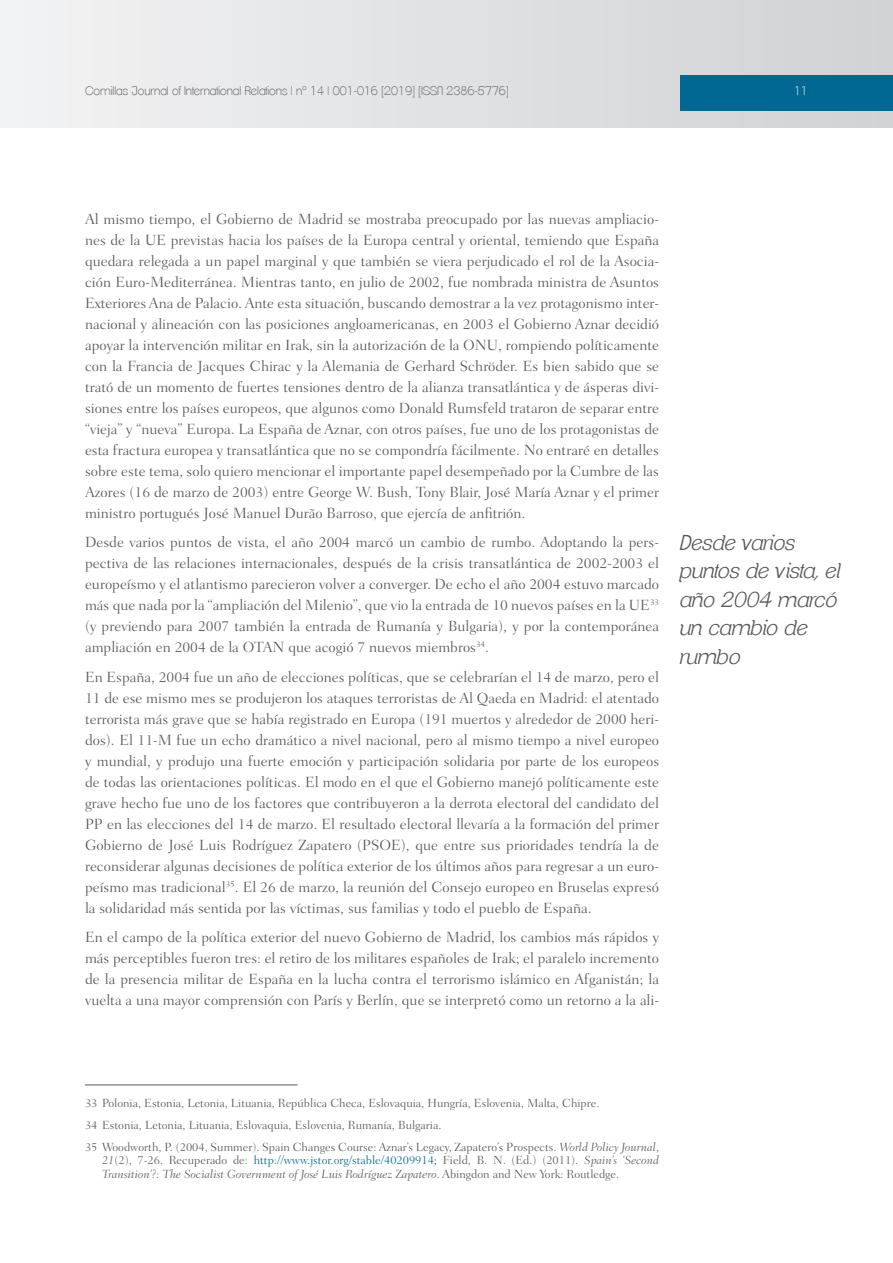
<style>
.page{position:relative;width:893px;height:1263px;background:#fff}
.page>*{position:absolute;margin:0;border:0;box-sizing:border-box;transform-origin:0 0}
.t1{font:italic 300 21px/28.5px "Clemente P Daf";color:#57585a}
.t2{font:300 15px/21px "Fairfield LH";color:#57585a;text-align:justify}
.t3{font:300 12px/22px "Fairfield LH";color:#57585a}
.t4{font:italic 300 12px/13.5px "Fairfield LH";color:#57585a}
.t5{font:200 12px "Clemente P Dac";color:#57585a}
.t6{font:200 12px "Clemente P Dac";color:#fff}
.s1{font-style:italic}
.s2{font-style:normal}
.s3{font-style:normal;color:#006893}
.s4{font-style:normal;color:#231f20}
</style>
<div class="page">
<div style="left:0;top:0;width:893px;height:128px;background:linear-gradient(to right,#f2f3f4,#d0d2d4)"></div>
<div style="left:680px;top:75px;width:213px;height:36px;background:#006893"></div>
<hr style="left:85px;top:1085px;width:213px;height:1px;background:#57585a">
<p class="t5" style="left:85px;top:83px;width:425px">Comillas Journal of International Relations | nº 14 | 001-016 [2019] [ISSN 2386-5776]</p>
<p class="t6" style="left:794px;top:83px;width:15px">11</p>
<p class="t2" style="left:85px;top:208px;width:576px">Al mismo tiempo, el Gobierno de Madrid se mostraba preocupado por las nuevas ampliacio&shy;nes de la UE previstas hacia los países de la Europa central y oriental, temiendo que España quedara relegada a un papel marginal y que también se viera perjudicado el rol de la Asocia&shy;ción Euro-Mediterránea. Mientras tanto, en julio de 2002, fue nombrada ministra de Asuntos Exteriores Ana de Palacio. Ante esta situación, buscando demostrar a la vez protagonismo inter&shy;nacional y alineación con las posiciones angloamericanas, en 2003 el Gobierno Aznar decidió apoyar la intervención militar en Irak, sin la autorización de la ONU, rompiendo políticamente con la Francia de Jacques Chirac y la Alemania de Gerhard Schröder. Es bien sabido que se trató de un momento de fuertes tensiones dentro de la alianza transatlántica y de ásperas divi&shy;siones entre los países europeos, que algunos como Donald Rumsfeld trataron de separar entre “vieja” y “nueva” Europa. La España de Aznar, con otros países, fue uno de los protagonistas de esta fractura europea y transatlántica que no se compondría fácilmente. No entraré en detalles sobre este tema, solo quiero mencionar el importante papel desempeñado por la Cumbre de las Azores (16 de marzo de 2003) entre George W. Bush, Tony Blair, José María Aznar y el primer ministro portugués José Manuel Durão Barroso, que ejercía de anfitrión.</p>
<p class="t2" style="left:85px;top:532px;width:576px">Desde varios puntos de vista, el año 2004 marcó un cambio de rumbo. Adoptando la pers&shy;pectiva de las relaciones internacionales, después de la crisis transatlántica de 2002-2003 el europeísmo y el atlantismo parecieron volver a converger. De echo el año 2004 estuvo marcado más que nada por la “ampliación del Milenio”, que vio la entrada de 10 nuevos países en la UE<sup>33 </sup>(y previendo para 2007 también la entrada de Rumanía y Bulgaria), y por la contemporánea ampliación en 2004 de la OTAN que acogió 7 nuevos miembros<sup>34</sup>.</p>
<p class="t2" style="left:85px;top:666px;width:576px">En España, 2004 fue un año de elecciones políticas, que se celebrarían el 14 de marzo, pero el 11 de ese mismo mes se produjeron los ataques terroristas de Al Qaeda en Madrid: el atentado terrorista más grave que se había registrado en Europa (191 muertos y alrededor de 2000 heri&shy;dos). El 11-M fue un echo dramático a nivel nacional, pero al mismo tiempo a nivel europeo y mundial, y produjo una fuerte emoción y participación solidaria por parte de los europeos de todas las orientaciones políticas. El modo en el que el Gobierno manejó políticamente este grave hecho fue uno de los factores que contribuyeron a la derrota electoral del candidato del PP en las elecciones del 14 de marzo. El resultado electoral llevaría a la formación del primer Gobierno de José Luis Rodríguez Zapatero (PSOE), que entre sus prioridades tendría la de reconsiderar algunas decisiones de política exterior de los últimos años para regresar a un euro&shy;peísmo mas tradicional<sup>35</sup>. El 26 de marzo, la reunión del Consejo europeo en Bruselas expresó la solidaridad más sentida por las víctimas, sus familias y todo el pueblo de España.</p>
<p class="t2" style="left:85px;top:927px;width:576px">En el campo de la política exterior del nuevo Gobierno de Madrid, los cambios más rápidos y más perceptibles fueron tres: el retiro de los militares españoles de Irak; el paralelo incremento de la presencia militar de España en la lucha contra el terrorismo islámico en Afganistán; la vuelta a una mayor comprensión con París y Berlín, que se interpretó como un retorno a la ali-</p>
<h1 class="t1" style="left:680px;top:528px;width:162px">Desde varios puntos de vista, el año 2004 marcó un cambio de rumbo</h1>
<p class="t3" style="left:85px;top:1092px;width:576px">33 Polonia, Estonia, Letonia, Lituania, República Checa, Eslovaquia, Hungría, Eslovenia, Malta, Chipre.<br>34 Estonia, Letonia, Lituania, Eslovaquia, Eslovenia, Rumanía, Bulgaria.<br>35 Woodworth, P. (2004, Summer). Spain Changes Course: Aznar’s Legacy, Zapatero’s Prospects. <span class="s1">World Policy Journal</span>,</p>
<p class="t4" style="left:102px;top:1154px;width:559px">21<span class="s2">(2), 7-26. Recuperado de:</span> <span class="s3">http://www.jstor.org/stable/40209914</span><span class="s4">;</span> <span class="s2">Field, B. N. (Ed.) (2011).</span> Spain’s ‘Second<br>Transition’?: The Socialist Government of José Luis Rodríguez Zapatero<span class="s2">. Abingdon and New York: Routledge.</span></p>
</div>
